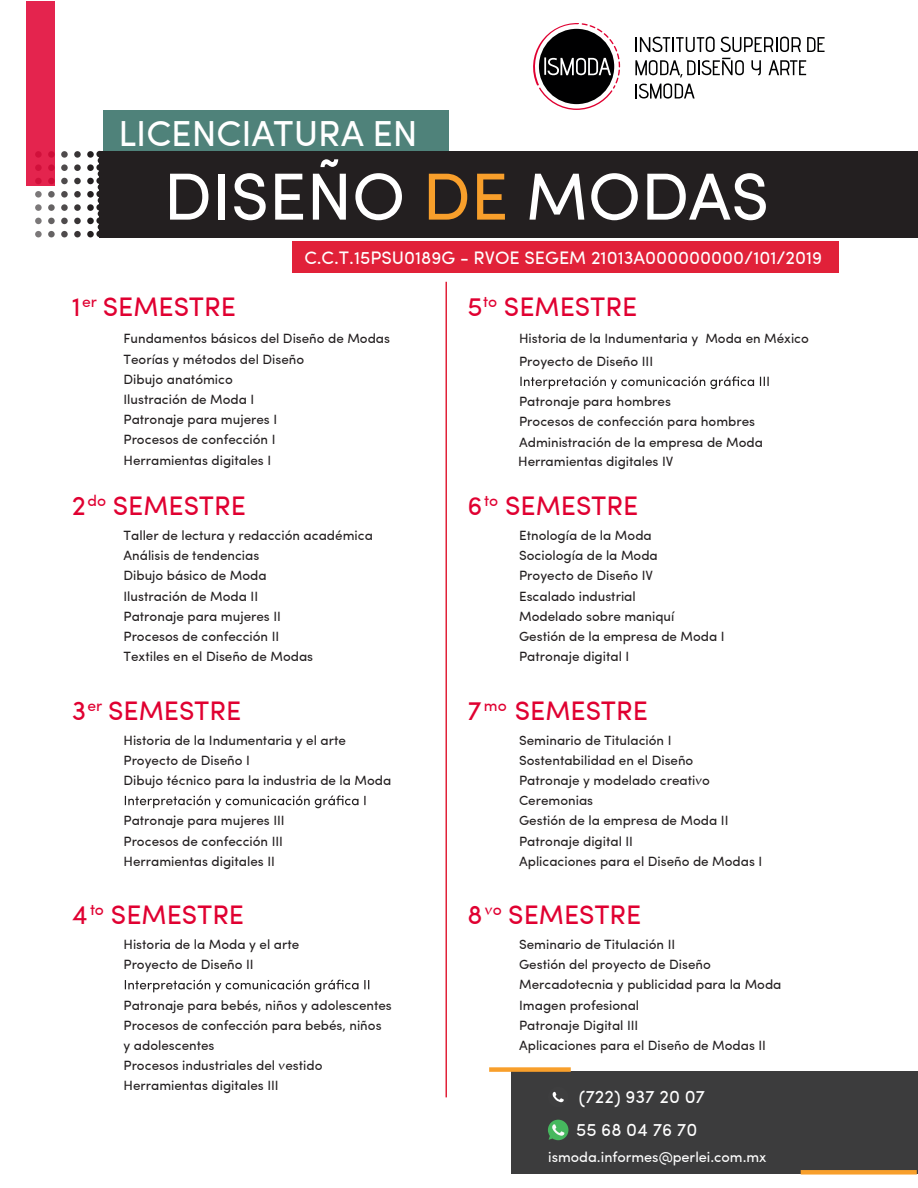
<style>
.page{position:relative;width:918px;height:1188px;background:#fff}
.page>*{position:absolute;margin:0;border:0;box-sizing:border-box;transform-origin:0 0}
.t1{font:66.6px "Sofia Pro";color:#fff}
.t2{font:36.3px "Sofia Pro";color:#fff}
.t3{font:26.85px "Sofia Pro";color:#e00031}
.t4{font:18.15px/32.8px "Sofia Pro";color:#fff}
.t5{font:14.55px "Sofia Pro";color:#fff}
.t6{font:13.5px/20.2px "Sofia Pro";color:#231f20}
.s1{color:#f89f2b}
</style>
<div class="page">
<div style="left:103px;top:110px;width:346px;height:70px;background:#4f827a"></div>
<div style="left:512px;top:1071px;width:406px;height:103px;background:#3c3c3d"></div>
<div style="left:491px;top:1067px;width:78px;height:5px;background:#f89f2b"></div>
<div style="left:803px;top:1170px;width:112px;height:5px;background:#f89f2b"></div>
<svg style="left:553px;top:1092px;width:11px;height:10px"></svg>
<svg style="left:548px;top:1120px;width:20px;height:20px"></svg>
<div style="left:100px;top:151px;width:818px;height:87px;background:#231f20"></div>
<div style="left:87px;top:151px;width:7px;height:7px;background:#231f20;border-radius:50%"></div>
<div style="left:87px;top:164px;width:7px;height:7px;background:#231f20;border-radius:50%"></div>
<div style="left:87px;top:178px;width:7px;height:6px;background:#231f20;border-radius:50%"></div>
<div style="left:87px;top:191px;width:7px;height:7px;background:#231f20;border-radius:50%"></div>
<div style="left:87px;top:204px;width:7px;height:7px;background:#231f20;border-radius:50%"></div>
<div style="left:87px;top:218px;width:7px;height:6px;background:#231f20;border-radius:50%"></div>
<div style="left:87px;top:231px;width:7px;height:6px;background:#231f20;border-radius:50%"></div>
<div style="left:96px;top:151px;width:7px;height:6px;background:#231f20;border-radius:50%"></div>
<div style="left:96px;top:164px;width:7px;height:7px;background:#231f20;border-radius:50%"></div>
<div style="left:96px;top:177px;width:7px;height:7px;background:#231f20;border-radius:50%"></div>
<div style="left:96px;top:191px;width:7px;height:6px;background:#231f20;border-radius:50%"></div>
<div style="left:96px;top:204px;width:7px;height:7px;background:#231f20;border-radius:50%"></div>
<div style="left:96px;top:217px;width:7px;height:7px;background:#231f20;border-radius:50%"></div>
<div style="left:96px;top:231px;width:7px;height:6px;background:#231f20;border-radius:50%"></div>
<div style="left:98px;top:157px;width:6px;height:7px;background:#231f20;border-radius:50%"></div>
<svg style="left:98px;top:171px;width:2px;height:6px"></svg>
<svg style="left:98px;top:184px;width:2px;height:6px"></svg>
<div style="left:98px;top:197px;width:6px;height:7px;background:#231f20;border-radius:50%"></div>
<div style="left:98px;top:210px;width:6px;height:7px;background:#231f20;border-radius:50%"></div>
<svg style="left:98px;top:224px;width:2px;height:6px"></svg>
<svg style="left:74px;top:151px;width:7px;height:7px"></svg>
<svg style="left:74px;top:164px;width:7px;height:7px"></svg>
<div style="left:74px;top:178px;width:7px;height:6px;background:#393536;border-radius:50%"></div>
<svg style="left:74px;top:191px;width:7px;height:7px"></svg>
<svg style="left:74px;top:204px;width:7px;height:7px"></svg>
<div style="left:74px;top:218px;width:7px;height:6px;background:#393536;border-radius:50%"></div>
<div style="left:74px;top:231px;width:7px;height:6px;background:#393536;border-radius:50%"></div>
<svg style="left:61px;top:151px;width:7px;height:7px"></svg>
<svg style="left:61px;top:164px;width:7px;height:7px"></svg>
<div style="left:61px;top:178px;width:7px;height:6px;background:#4f4b4c;border-radius:50%"></div>
<svg style="left:61px;top:191px;width:7px;height:7px"></svg>
<svg style="left:61px;top:204px;width:7px;height:7px"></svg>
<div style="left:61px;top:218px;width:7px;height:6px;background:#4f4b4c;border-radius:50%"></div>
<div style="left:61px;top:231px;width:7px;height:6px;background:#4f4b4c;border-radius:50%"></div>
<svg style="left:48px;top:191px;width:7px;height:7px"></svg>
<svg style="left:48px;top:204px;width:7px;height:7px"></svg>
<div style="left:48px;top:218px;width:7px;height:6px;background:#656263;border-radius:50%"></div>
<div style="left:48px;top:231px;width:7px;height:6px;background:#656263;border-radius:50%"></div>
<svg style="left:35px;top:191px;width:7px;height:7px"></svg>
<svg style="left:35px;top:204px;width:7px;height:7px"></svg>
<div style="left:35px;top:218px;width:7px;height:6px;background:#7b7879;border-radius:50%"></div>
<div style="left:35px;top:231px;width:7px;height:6px;background:#7b7879;border-radius:50%"></div>
<svg style="left:125px;top:795px;width:241px;height:13px"></svg>
<svg style="left:125px;top:980px;width:244px;height:12px"></svg>
<svg style="left:520px;top:376px;width:249px;height:13px"></svg>
<hr style="left:445px;top:282px;width:2px;height:815px;background:#e12139">
<div style="left:292px;top:242px;width:547px;height:31px;background:#e12139"></div>
<svg style="left:533px;top:23px;width:87px;height:87px"></svg>
<svg style="left:635px;top:37px;width:80px;height:15px"></svg>
<svg style="left:721px;top:37px;width:80px;height:15px"></svg>
<svg style="left:807px;top:37px;width:18px;height:15px"></svg>
<svg style="left:751px;top:60px;width:10px;height:15px"></svg>
<svg style="left:769px;top:60px;width:37px;height:15px"></svg>
<svg style="left:635px;top:58px;width:109px;height:41px"></svg>
<div style="left:26px;top:1px;width:29px;height:185px;background:#e4244e"></div>
<h2 class="t2" style="left:118px;top:106px;width:301px">LICENCIATURA EN</h2>
<h1 class="t1" style="left:164px;top:147px;width:607px">DISEÑO <span class="s1">DE</span> MODAS</h1>
<h3 class="t3" style="left:72px;top:286px;width:166px">1<sup>er</sup> SEMESTRE</h3>
<h3 class="t4" style="left:304px;top:240px;width:520px">C.C.T.15PSU0189G - RVOE SEGEM 21013A000000000/101/2019</h3>
<h3 class="t3" style="left:467px;top:286px;width:171px">5<sup>to</sup> SEMESTRE</h3>
<p class="t6" style="left:124px;top:328px;width:268px">Fundamentos básicos del Diseño de Modas<br>Teorías y métodos del Diseño<br>Dibujo anatómico<br>Ilustración de Moda I<br>Patronaje para mujeres I<br>Procesos de confección I<br>Herramientas digitales I</p>
<h3 class="t3" style="left:72px;top:486px;width:176px">2<sup>do</sup> SEMESTRE</h3>
<p class="t6" style="left:124px;top:524px;width:251px">Taller de lectura y redacción académica<br>Análisis de tendencias<br>Dibujo básico de Moda<br>Ilustración de Moda II<br>Patronaje para mujeres II<br>Procesos de confección II<br>Textiles en el Diseño de Modas</p>
<h3 class="t3" style="left:72px;top:690px;width:171px">3<sup>er</sup> SEMESTRE</h3>
<p class="t6" style="left:124px;top:729px;width:269px">Historia de la Indumentaria y el arte<br>Proyecto de Diseño I<br>Dibujo técnico para la industria de la Moda</p>
<p class="t6" style="left:124px;top:810px;width:163px">Patronaje para mujeres III<br>Procesos de confección III<br>Herramientas digitales II</p>
<h3 class="t3" style="left:72px;top:895px;width:174px">4<sup>to</sup> SEMESTRE</h3>
<p class="t6" style="left:124px;top:933px;width:177px">Historia de la Moda y el arte<br>Proyecto de Diseño II</p>
<p class="t6" style="left:124px;top:994px;width:270px">Patronaje para bebés, niños y adolescentes<br>Procesos de confección para bebés, niños<br>y adolescentes<br>Procesos industriales del vestido<br>Herramientas digitales III</p>
<p class="t6" style="left:519px;top:327px;width:291px;line-height:22.4px">Historia de la Indumentaria y Moda en México<br>Proyecto de Diseño III</p>
<p class="t6" style="left:519px;top:390px;width:245px">Patronaje para hombres<br>Procesos de confección para hombres<br>Administración de la empresa de Moda</p>
<p class="t6" style="left:518px;top:450px;width:157px">Herramientas digitales IV</p>
<h3 class="t3" style="left:467px;top:486px;width:172px">6<sup>to</sup> SEMESTRE</h3>
<p class="t6" style="left:519px;top:524px;width:207px">Etnología de la Moda<br>Sociología de la Moda<br>Proyecto de Diseño IV<br>Escalado industrial<br>Modelado sobre maniquí<br>Gestión de la empresa de Moda I<br>Patronaje digital I</p>
<h3 class="t3" style="left:467px;top:690px;width:182px">7<sup>mo</sup> SEMESTRE</h3>
<p class="t6" style="left:519px;top:729px;width:245px">Seminario de Titulación I<br>Sostentabilidad en el Diseño<br>Patronaje y modelado creativo<br>Ceremonias<br>Gestión de la empresa de Moda II<br>Patronaje digital II<br>Aplicaciones para el Diseño de Modas I</p>
<h3 class="t3" style="left:467px;top:895px;width:176px">8<sup>vo</sup> SEMESTRE</h3>
<p class="t6" style="left:519px;top:933px;width:264px">Seminario de Titulación II<br>Gestión del proyecto de Diseño<br>Mercadotecnia y publicidad para la Moda<br>Imagen profesional<br>Patronaje Digital III<br>Aplicaciones para el Diseño de Modas II</p>
<h3 class="t4" style="left:576px;top:1079px;width:131px">(722) 937 20 07<br>55 68 04 76 70</h3>
<p class="t5" style="left:548px;top:1146px;width:220px">ismoda.informes@perlei.com.mx</p>
</div>
